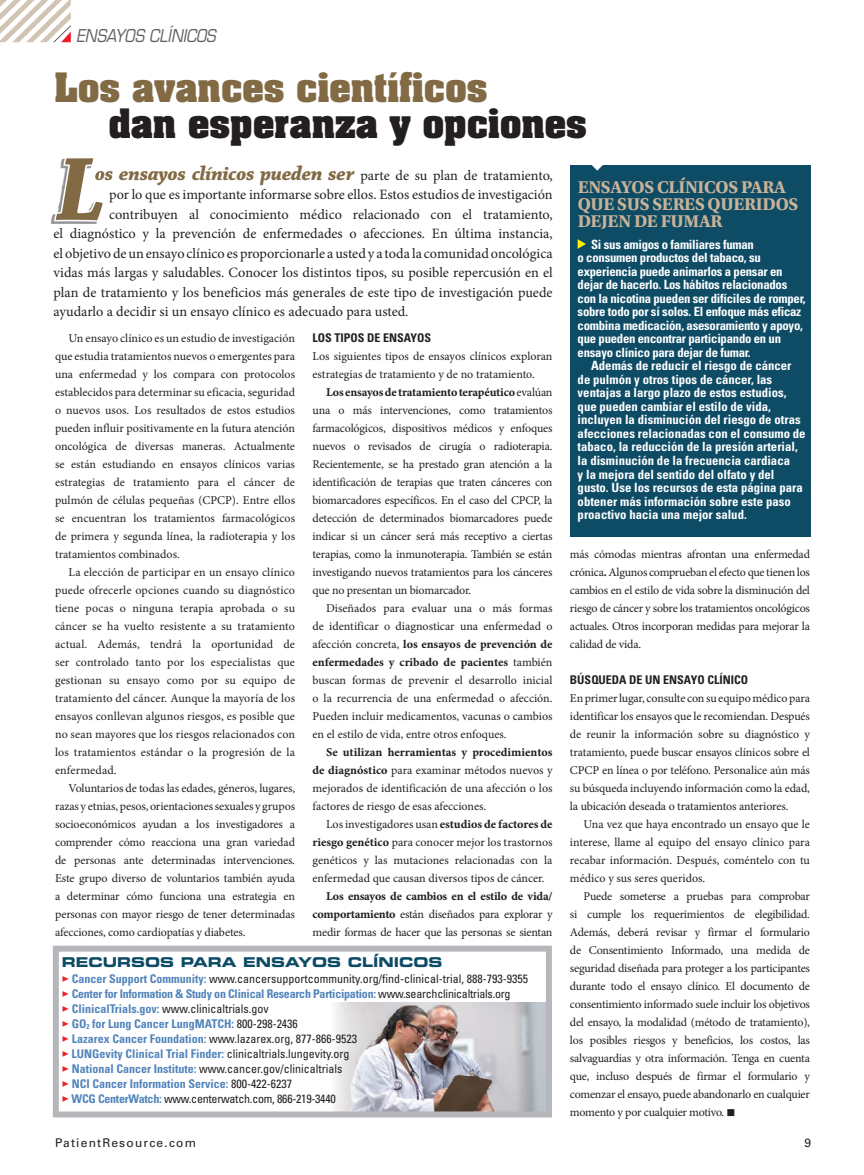
<style>
.page{position:relative;width:864px;height:1175px;background:#fff}
.page>*{position:absolute;margin:0;border:0;box-sizing:border-box;transform-origin:0 0}
.t1{font:96px "Chaparral Pro Bold It Disp";color:#826b44}
.t2{font:700 34.5px "Aachen Std";color:#826b44}
.t3{font:700 34.5px "Aachen Std";color:#231f20}
.t4{font:18px/17.2px "Utopia Std Bold Capt";letter-spacing:-.02em;color:#c9b297}
.t5{font:italic 17.25px "Eurostile LT Std";color:#5f5f62;scale:.87 1}
.t6{font:14.25px "Minion Pro";color:#231f20}
.t7{font:13.5px "Eurostile LT Std Bold Ex 2";color:#0e4c66}
.t8{font:700 condensed 12.75px/13.5px "Univers LT Std";color:#fff}
.t9{font:700 condensed 12.75px/13.5px "Univers LT Std";letter-spacing:-.02em;color:#fff}
.t10{font:12px/18px "Minion Pro";letter-spacing:-.005em;color:#231f20;text-align:justify}
.t11{font:condensed 12px/15px "Univers LT Std";color:#231f20}
.t12{font:12px/18px "Minion Pro Bold Capt";letter-spacing:-.005em;color:#231f20}
.t13{font:700 condensed 12px "Univers LT Std";color:#231f20}
.t14{font:12px "Univers LT Std";letter-spacing:.1em;color:#231f20}
.s1{font-family:"Chaparral Pro Bold It Disp";font-size:21px;color:#826b44}
.s2{font-family:"Minion Pro"}
.s3{font-family:"Minion Pro Bold Capt"}
.s4{font-family:"Minion Pro";font-stretch:normal;color:#ee1d23}
.s5{font-weight:700;color:#5184bb}
</style>
<div class="page">
<div style="left:570px;top:165px;width:240px;height:371px;background:#0e4c66"></div>
<svg style="left:0;top:0;width:71px;height:42px"></svg>
<svg style="left:53px;top:945px;width:499px;height:172px"></svg>
<svg style="left:578px;top:239px;width:8px;height:10px"></svg>
<svg style="left:591px;top:165px;width:12px;height:6px"></svg>
<img style="left:51px;top:216px;width:46px;height:8px">
<svg style="left:52px;top:158px;width:50px;height:65px"></svg>
<h3 class="t5" style="left:77px;top:25px;width:161px">ENSAYOS CLÍNICOS</h3>
<h2 class="t2" style="left:55px;top:62px;width:434px">Los avances científicos</h2>
<h2 class="t3" style="left:109px;top:98px;width:480px">dan esperanza y opciones</h2>
<h1 class="t1" style="left:57px;top:137px;width:49px">L</h1>
<p class="t6" style="left:95px;top:166px;width:459px"><span class="s1">os ensayos clínicos pueden ser</span> parte de su plan de tratamiento,</p>
<p class="t6" style="left:109px;top:185px;width:445px">por lo que es importante informarse sobre ellos. Estos estudios de investigación</p>
<p class="t6" style="left:109px;top:205px;width:445px">contribuyen al conocimiento médico relacionado con el tratamiento,</p>
<p class="t6" style="left:54px;top:224px;width:501px">el diagnóstico y la prevención de enfermedades o afecciones. En última instancia,</p>
<p class="t6" style="left:54px;top:244px;width:501px">el objetivo de un ensayo clínico es proporcionarle a usted y a toda la comunidad oncológica</p>
<p class="t6" style="left:54px;top:263px;width:501px">vidas más largas y saludables. Conocer los distintos tipos, su posible repercusión en el</p>
<p class="t6" style="left:54px;top:283px;width:501px">plan de tratamiento y los beneficios más generales de este tipo de investigación puede</p>
<p class="t6" style="left:54px;top:302px;width:357px">ayudarlo a decidir si un ensayo clínico es adecuado para usted.</p>
<p class="t10" style="left:55px;top:329px;width:242px;text-indent:14px">Un ensayo clínico es un estudio de investigación que estudia tratamientos nuevos o emergentes para una enfermedad y los compara con protocolos establecidos para determinar su eficacia, seguridad o nuevos usos. Los resultados de estos estudios pueden influir positivamente en la futura atención oncológica de diversas maneras. Actualmente se están estudiando en ensayos clínicos varias estrategias de tratamiento para el cáncer de pulmón de células pequeñas (CPCP). Entre ellos se encuentran los tratamientos farmacológicos de primera y segunda línea, la radioterapia y los tratamientos combinados.</p>
<p class="t10" style="left:55px;top:563px;width:242px;text-indent:14px">La elección de participar en un ensayo clínico puede ofrecerle opciones cuando su diagnóstico tiene pocas o ninguna terapia aprobada o su cáncer se ha vuelto resistente a su tratamiento actual. Además, tendrá la oportunidad de ser controlado tanto por los especialistas que gestionan su ensayo como por su equipo de tratamiento del cáncer. Aunque la mayoría de los ensayos conllevan algunos riesgos, es posible que no sean mayores que los riesgos relacionados con los tratamientos estándar o la progresión de la enfermedad.</p>
<p class="t10" style="left:55px;top:779px;width:242px;text-indent:14px">Voluntarios de todas las edades, géneros, lugares, razas y etnias, pesos, orientaciones sexuales y grupos socioeconómicos ayudan a los investigadores a comprender cómo reacciona una gran variedad de personas ante determinadas intervenciones.<br>Este grupo diverso de voluntarios también ayuda a determinar cómo funciona una estrategia en personas con mayor riesgo de tener determinadas afecciones, como cardiopatías y diabetes.</p>
<p class="t13" style="left:313px;top:330px;width:120px">LOS TIPOS DE ENSAYOS</p>
<p class="t10" style="left:313px;top:347px;width:242px">Los siguientes tipos de ensayos clínicos exploran estrategias de tratamiento y de no tratamiento.</p>
<p class="t12" style="left:326px;top:383px;width:228px">Los ensayos de tratamiento terapéutico <span class="s2">evalúan</span></p>
<p class="t10" style="left:313px;top:401px;width:242px">una o más intervenciones, como tratamientos farmacológicos, dispositivos médicos y enfoques nuevos o revisados de cirugía o radioterapia.<br>Recientemente, se ha prestado gran atención a la identificación de terapias que traten cánceres con biomarcadores específicos. En el caso del CPCP, la detección de determinados biomarcadores puede indicar si un cáncer será más receptivo a ciertas terapias, como la inmunoterapia. También se están investigando nuevos tratamientos para los cánceres que no presentan un biomarcador.</p>
<p class="t10" style="left:313px;top:599px;width:242px;text-align:right">Diseñados para evaluar una o más formas de identificar o diagnosticar una enfermedad o</p>
<p class="t12" style="left:313px;top:635px;width:241px"><span class="s2">afección concreta,</span> los ensayos de prevención de enfermedades y cribado de pacientes <span class="s2">también</span></p>
<p class="t10" style="left:313px;top:671px;width:242px">buscan formas de prevenir el desarrollo inicial o la recurrencia de una enfermedad o afección.<br>Pueden incluir medicamentos, vacunas o cambios en el estilo de vida, entre otros enfoques.</p>
<p class="t12" style="left:326px;top:743px;width:228px">Se utilizan herramientas y procedimientos</p>
<p class="t10" style="left:313px;top:761px;width:242px"><span class="s3">de diagnóstico</span> para examinar métodos nuevos y mejorados de identificación de una afección o los factores de riesgo de esas afecciones.</p>
<p class="t10" style="left:313px;top:815px;width:242px;text-indent:14px">Los investigadores usan <span class="s3">estudios de factores de riesgo genético</span> para conocer mejor los trastornos genéticos y las mutaciones relacionadas con la enfermedad que causan diversos tipos de cáncer.</p>
<p class="t12" style="left:326px;top:887px;width:228px">Los ensayos de cambios en el estilo de vida/</p>
<p class="t10" style="left:313px;top:905px;width:242px"><span class="s3">comportamiento</span> están diseñados para explorar y medir formas de hacer que las personas se sientan</p>
<p class="t7" style="left:62px;top:952px;width:382px">RECURSOS PARA ENSAYOS CLÍNICOS</p>
<p class="t11" style="left:62px;top:971px;width:468px"><span class="s4">▶</span> <span class="s5">Cancer Support Community:</span> www.cancersupportcommunity.org/find-clinical-trial, 888-793-9355 <span class="s4">▶</span> <span class="s5">Center for Information &amp; Study on Clinical Research Participation:</span> www.searchclinicaltrials.org<br><span class="s4">▶</span> <span class="s5">ClinicalTrials.gov:</span> www.clinicaltrials.gov<br><span class="s4">▶</span> <span class="s5">GO</span><sub>2</sub> <span class="s5">for Lung Cancer LungMATCH:</span> 800-298-2436<br><span class="s4">▶</span> <span class="s5">Lazarex Cancer Foundation:</span> www.lazarex.org, 877-866-9523<br><span class="s4">▶</span> <span class="s5">LUNGevity Clinical Trial Finder:</span> clinicaltrials.lungevity.org<br><span class="s4">▶</span> <span class="s5">National Cancer Institute:</span> www.cancer.gov/clinicaltrials<br><span class="s4">▶</span> <span class="s5">NCI Cancer Information Service:</span> 800-422-6237<br><span class="s4">▶</span> <span class="s5">WCG CenterWatch:</span> www.centerwatch.com, 866-219-3440</p>
<h3 class="t4" style="left:578px;top:178px;width:222px">ENSAYOS CLÍNICOS PARA<br>QUE SUS SERES QUERIDOS<br>DEJEN DE FUMAR</h3>
<p class="t9" style="left:578px;top:237px;width:230px;text-indent:14px">Si sus amigos o familiares fuman<br>o consumen productos del tabaco, su experiencia puede animarlos a pensar en dejar de hacerlo. Los hábitos relacionados con la nicotina pueden ser difíciles de romper, sobre todo por sí solos. El enfoque más eficaz combina medicación, asesoramiento y apoyo, que pueden encontrar participando en un ensayo clínico para dejar de fumar.</p>
<p class="t8" style="left:578px;top:359px;width:230px;text-indent:14px">Además de reducir el riesgo de cáncer de pulmón y otros tipos de cáncer, las ventajas a largo plazo de estos estudios, que pueden cambiar el estilo de vida, incluyen la disminución del riesgo de otras afecciones relacionadas con el consumo de tabaco, la reducción de la presión arterial, la disminución de la frecuencia cardiaca<br>y la mejora del sentido del olfato y del gusto. Use los recursos de esta página para obtener más información sobre este paso proactivo hacia una mejor salud.</p>
<p class="t10" style="left:570px;top:545px;width:242px">más cómodas mientras afrontan una enfermedad crónica<span class="s3">.</span> Algunos comprueban el efecto que tienen los cambios en el estilo de vida sobre la disminución del riesgo de cáncer y sobre los tratamientos oncológicos actuales. Otros incorporan medidas para mejorar la calidad de vida.</p>
<p class="t13" style="left:570px;top:672px;width:180px">BÚSQUEDA DE UN ENSAYO CLÍNICO</p>
<p class="t10" style="left:570px;top:689px;width:242px">En primer lugar, consulte con su equipo médico para identificar los ensayos que le recomiendan. Después de reunir la información sobre su diagnóstico y tratamiento, puede buscar ensayos clínicos sobre el CPCP en línea o por teléfono. Personalice aún más su búsqueda incluyendo información como la edad, la ubicación deseada o tratamientos anteriores.</p>
<p class="t10" style="left:570px;top:815px;width:242px;text-indent:14px">Una vez que haya encontrado un ensayo que le interese, llame al equipo del ensayo clínico para recabar información. Después, coméntelo con tu médico y sus seres queridos.</p>
<p class="t10" style="left:570px;top:887px;width:242px;text-indent:14px">Puede someterse a pruebas para comprobar si cumple los requerimientos de elegibilidad.<br>Además, deberá revisar y firmar el formulario de Consentimiento Informado, una medida de seguridad diseñada para proteger a los participantes durante todo el ensayo clínico. El documento de consentimiento informado suele incluir los objetivos del ensayo, la modalidad (método de tratamiento), los posibles riesgos y beneficios, los costos, las salvaguardias y otra información. Tenga en cuenta que, incluso después de firmar el formulario y comenzar el ensayo, puede abandonarlo en cualquier momento y por cualquier motivo. ■</p>
<p class="t14" style="left:55px;top:1135px;width:143px">PatientResource.com</p>
<p class="t14" style="left:804px;top:1135px;width:8px">9</p>
</div>
